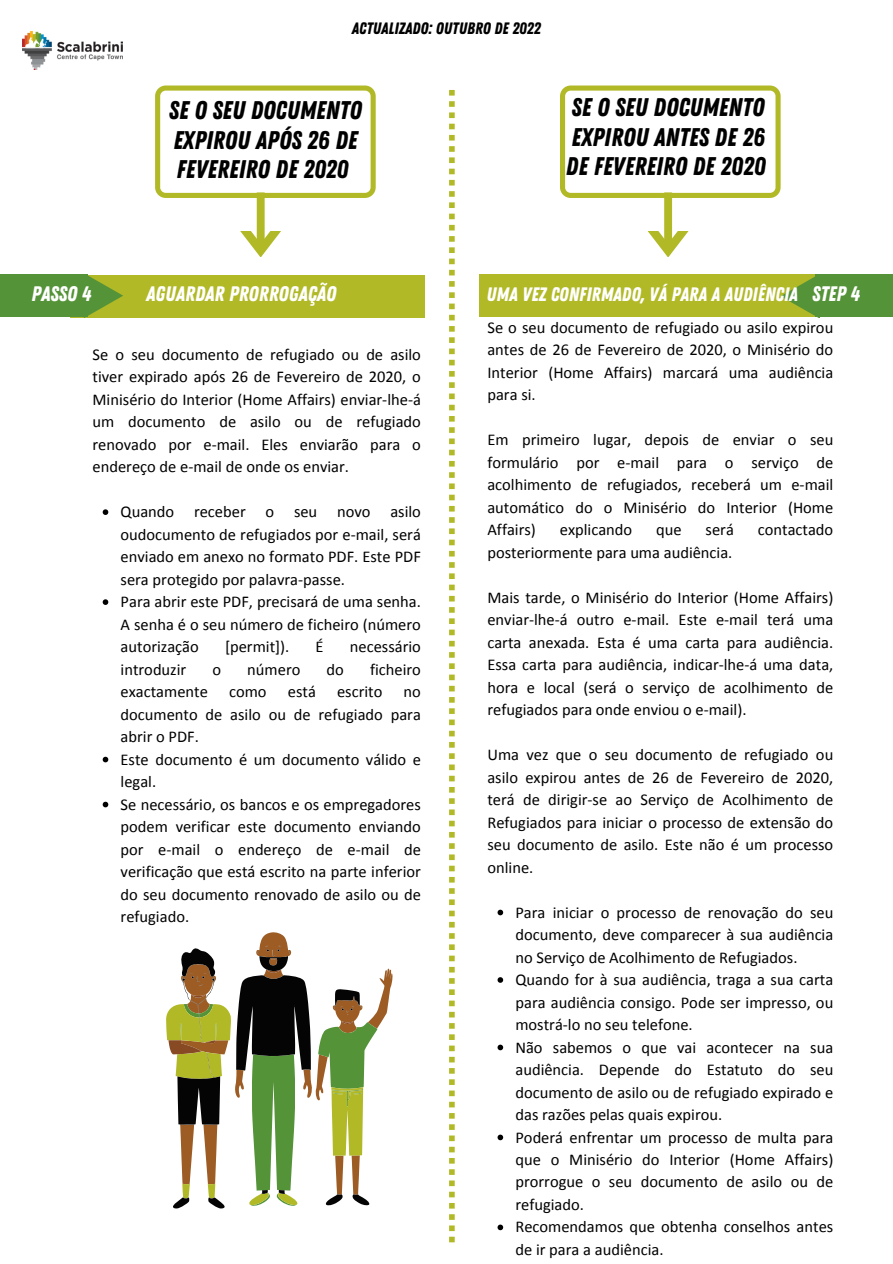
<style>
.page{position:relative;width:893px;height:1264px;background:#fff}
.page>*{position:absolute;margin:0;border:0;box-sizing:border-box;transform-origin:0 0}
.t1{font:25.5px/29.4px "Zing Rust Demo Base";color:#000}
.t2{font:21px "Zing Rust Demo Base";color:#fff}
.t3{font:19.5px "Zing Rust Demo Base";color:#fff}
.t4{font:16.5px/22.5px "Calibri";color:#000;text-align:justify}
.t5{font:16.5px "Zing Rust Demo Base";color:#000}
</style>
<div class="page">
<div style="left:70px;top:275px;width:355px;height:42px;background:#b1b926"></div>
<div style="left:0;top:275px;width:88px;height:42px;background:#549338"></div>
<svg style="left:88px;top:275px;width:35px;height:41px"></svg>
<div style="left:479px;top:274px;width:354px;height:42px;background:#b1b926"></div>
<div style="left:815px;top:275px;width:77px;height:42px;background:#549338"></div>
<svg style="left:780px;top:274px;width:39px;height:43px"></svg>
<svg style="left:560px;top:85px;width:220px;height:113px"></svg>
<svg style="left:155px;top:85px;width:220px;height:113px"></svg>
<svg style="left:449px;top:90px;width:5px;height:1152px"></svg>
<svg style="left:647px;top:231px;width:42px;height:26px"></svg>
<div style="left:664px;top:192px;width:8px;height:52px;background:#b1b926"></div>
<svg style="left:240px;top:231px;width:41px;height:26px"></svg>
<div style="left:257px;top:192px;width:7px;height:52px;background:#b1b926"></div>
<svg style="left:260px;top:932px;width:133px;height:98px"></svg>
<svg style="left:166px;top:1003px;width:211px;height:202px"></svg>
<svg style="left:168px;top:945px;width:186px;height:253px"></svg>
<svg style="left:173px;top:946px;width:196px;height:262px"></svg>
<svg style="left:103px;top:509px;width:5px;height:6px"></svg>
<svg style="left:103px;top:599px;width:5px;height:6px"></svg>
<svg style="left:103px;top:756px;width:5px;height:6px"></svg>
<svg style="left:103px;top:801px;width:5px;height:6px"></svg>
<svg style="left:497px;top:909px;width:6px;height:6px"></svg>
<svg style="left:497px;top:977px;width:6px;height:5px"></svg>
<svg style="left:497px;top:1044px;width:6px;height:6px"></svg>
<svg style="left:497px;top:1134px;width:6px;height:6px"></svg>
<svg style="left:497px;top:1224px;width:6px;height:6px"></svg>
<img style="left:23px;top:31px;width:100px;height:38px">
<p class="t5" style="left:352px;top:19px;width:190px">ACTUALIZADO: OUTUBRO DE 2022</p>
<p class="t1" style="left:169px;top:96px;width:194px">SE O SEU DOCUMENTO<br>EXPIROU APÓS 26 DE<br>FEVEREIRO DE 2020</p>
<p class="t1" style="left:566px;top:94px;width:201px;text-align:justify">SE O SEU DOCUMENTO EXPIROU ANTES DE 26<br>DE FEVEREIRO DE 2020</p>
<p class="t2" style="left:32px;top:281px;width:61px">PASSO 4</p>
<p class="t2" style="left:146px;top:281px;width:192px">AGUARDAR PRORROGAÇÃO</p>
<p class="t3" style="left:486px;top:283px;width:313px">UMA VEZ CONFIRMADO, VÁ PARA A AUDIÊNCIA</p>
<p class="t2" style="left:812px;top:281px;width:49px">STEP 4</p>
<p class="t4" style="left:93px;top:343px;width:330px">Se o seu documento de refugiado ou de asilo tiver expirado após 26 de Fevereiro de 2020, o Minisério do Interior (Home Affairs) enviar-lhe-á um documento de asilo ou de refugiado renovado por e-mail. Eles enviarão para o endereço de e-mail de onde os enviar.</p>
<p class="t4" style="left:121px;top:500px;width:302px">Quando receber o seu novo asilo oudocumento de refugiados por e-mail, será enviado em anexo no formato PDF. Este PDF sera protegido por palavra-passe.</p>
<p class="t4" style="left:121px;top:590px;width:302px">Para abrir este PDF, precisará de uma senha.<br>A senha é o seu número de ficheiro (número autorização</p>
<p class="t4" style="left:225px;top:635px;width:66px">[permit]).</p>
<p class="t4" style="left:315px;top:635px;width:10px">É</p>
<p class="t4" style="left:350px;top:635px;width:73px">necessário</p>
<p class="t4" style="left:121px;top:657px;width:67px">introduzir</p>
<p class="t4" style="left:212px;top:657px;width:10px">o</p>
<p class="t4" style="left:247px;top:657px;width:55px">número</p>
<p class="t4" style="left:326px;top:657px;width:19px">do</p>
<p class="t4" style="left:370px;top:657px;width:52px">ficheiro</p>
<p class="t4" style="left:121px;top:680px;width:89px">exactamente</p>
<p class="t4" style="left:229px;top:680px;width:39px">como</p>
<p class="t4" style="left:288px;top:680px;width:30px">está</p>
<p class="t4" style="left:337px;top:680px;width:47px">escrito</p>
<p class="t4" style="left:121px;top:680px;width:302px;text-indent:283px">no documento de asilo ou de refugiado para abrir o PDF.</p>
<p class="t4" style="left:121px;top:747px;width:302px">Este documento é um documento válido e legal.</p>
<p class="t4" style="left:121px;top:792px;width:302px">Se necessário, os bancos e os empregadores podem verificar este documento enviando por e-mail o endereço de e-mail de verificação que está escrito na parte inferior do seu documento renovado de asilo ou de refugiado.</p>
<p class="t4" style="left:487px;top:316px;width:347px">Se o seu documento de refugiado ou asilo expirou antes de 26 de Fevereiro de 2020, o Minisério do Interior (Home Affairs) marcará uma audiência para si.</p>
<p class="t4" style="left:487px;top:428px;width:347px">Em primeiro lugar, depois de enviar o seu formulário por e-mail para o serviço de acolhimento de refugiados, receberá um e-mail automático do o Minisério do Interior (Home Affairs)</p>
<p class="t4" style="left:559px;top:518px;width:74px">explicando</p>
<p class="t4" style="left:656px;top:518px;width:27px">que</p>
<p class="t4" style="left:705px;top:518px;width:30px">será</p>
<p class="t4" style="left:757px;top:518px;width:77px">contactado</p>
<p class="t4" style="left:487px;top:541px;width:246px">posteriormente para uma audiência.</p>
<p class="t4" style="left:487px;top:585px;width:347px">Mais tarde, o Minisério do Interior (Home Affairs) enviar-lhe-á outro e-mail. Este e-mail terá uma carta anexada. Esta é uma carta para audiência.<br>Essa carta para audiência, indicar-lhe-á uma data, hora e local (será o serviço de acolhimento de refugiados para onde enviou o e-mail).</p>
<p class="t4" style="left:487px;top:743px;width:347px">Uma vez que o seu documento de refugiado ou asilo expirou antes de 26 de Fevereiro de 2020, terá de dirigir-se ao Serviço de Acolhimento de Refugiados para iniciar o processo de extensão do seu documento de asilo. Este não é um processo online.</p>
<p class="t4" style="left:515px;top:900px;width:319px">Para iniciar o processo de renovação do seu documento, deve comparecer à sua audiência no Serviço de Acolhimento de Refugiados.</p>
<p class="t4" style="left:515px;top:968px;width:319px">Quando for à sua audiência, traga a sua carta para audiência consigo. Pode ser impresso, ou mostrá-lo no seu telefone.</p>
<p class="t4" style="left:515px;top:1035px;width:319px">Não sabemos o que vai acontecer na sua audiência. Depende do Estatuto do seu documento de asilo ou de refugiado expirado e das razões pelas quais expirou.</p>
<p class="t4" style="left:515px;top:1125px;width:319px">Poderá enfrentar um processo de multa para que o Minisério do Interior (Home Affairs) prorrogue o seu documento de asilo ou de refugiado.</p>
<p class="t4" style="left:515px;top:1215px;width:319px">Recomendamos que obtenha conselhos antes de ir para a audiência.</p>
</div>
